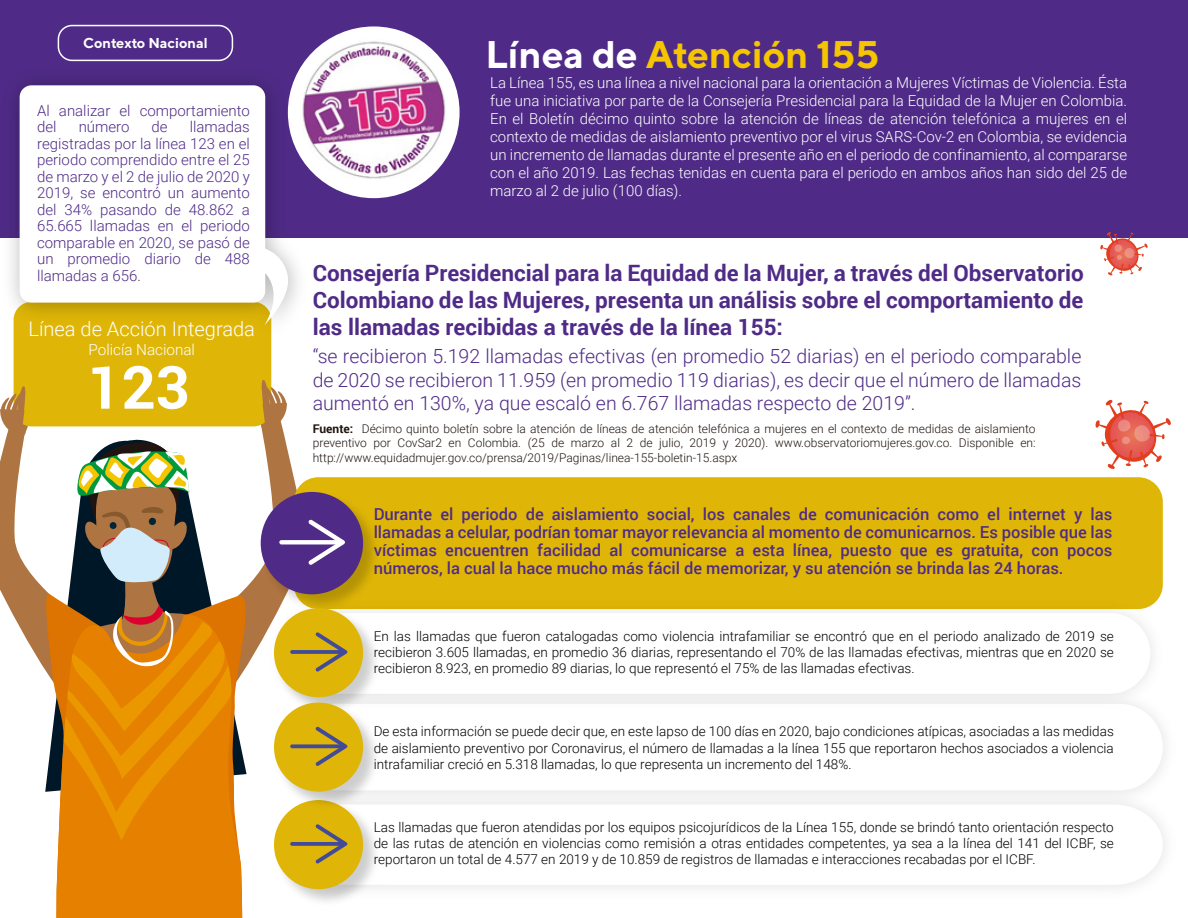
<style>
.page{position:relative;width:1188px;height:918px;background:#fff}
.page>*{position:absolute;margin:0;border:0;box-sizing:border-box;transform-origin:0 0}
.t1{font:700 59.55px "Roboto";color:#fff}
.t2{font:700 38.55px "TT Norms";color:#f4c500}
.t3{font:700 22.5px/27px "Roboto";color:#4f2b87;text-align:justify}
.t4{font:300 20.1px "Roboto";color:#fff}
.t5{font:300 19.5px/23.4px "Roboto";color:#4f2b87;text-align:justify}
.t6{font:500 16.5px/18px "Roboto";color:#4f2b87;text-align:justify}
.t7{font:300 15.3px "Roboto";color:#fff}
.t8{font:300 15px/18px "Roboto";color:#fff;text-align:justify}
.t9{font:300 15px/16.5px "Roboto";color:#4f2b87}
.t10{font:700 14.4px "TT Norms";color:#fff}
.t11{font:300 13.5px/16.2px "Roboto";color:#000;text-align:justify}
.t12{font:300 12px/14.4px "Roboto";color:#1f140f;text-align:justify}
.s1{color:#fff}
.s2{font-weight:700}
</style>
<div class="page">
<div style="left:14px;top:302px;width:257px;height:124px;background:#dfb607;border-radius:18px"></div>
<div style="left:294px;top:477px;width:869px;height:132px;background:#dfb607;border-radius:25px"></div>
<svg style="left:1117px;top:813px;width:46px;height:72px"></svg>
<img style="left:347px;top:813px;width:38px;height:87px">
<div style="left:274px;top:800px;width:89px;height:89px;background:#dfb607;border-radius:50%"></div>
<div style="left:294px;top:704px;width:869px;height:86px;background:#fff;border-radius:43px"></div>
<img style="left:385px;top:590px;width:778px;height:127px">
<div style="left:281px;top:613px;width:869px;height:81px;background:#fff;border-radius:40px"></div>
<img style="left:347px;top:504px;width:28px;height:95px">
<div style="left:261px;top:492px;width:102px;height:102px;background:#4f2b87;border-radius:50%"></div>
<div style="left:0;top:0;width:1188px;height:237px;background:#4f2b87"></div>
<div style="left:288px;top:26px;width:172px;height:172px;background:#fff;border-radius:50%"></div>
<img style="left:300px;top:39px;width:147px;height:147px;border-radius:74px">
<img style="left:347px;top:609px;width:38px;height:89px">
<div style="left:274px;top:608px;width:89px;height:89px;background:#dfb607;border-radius:50%"></div>
<img style="left:347px;top:698px;width:38px;height:115px">
<div style="left:274px;top:703px;width:89px;height:89px;background:#dfb607;border-radius:50%"></div>
<svg style="left:0;top:378px;width:347px;height:540px"></svg>
<svg style="left:1095px;top:400px;width:76px;height:69px"></svg>
<svg style="left:1100px;top:232px;width:48px;height:44px"></svg>
<div style="left:58px;top:25px;width:175px;height:36px;border:2px solid #fff;border-radius:14px"></div>
<img style="left:0;top:60px;width:317px;height:294px">
<svg style="left:20px;top:85px;width:271px;height:240px;fill:#fff"></svg>
<p class="t10" style="left:83px;top:34px;width:126px">Contexto Nacional</p>
<p class="t9" style="left:37px;top:102px;width:214px">Al analizar el comportamiento del</p>
<p class="t9" style="left:37px;top:118px;width:214px;text-align:justify;text-indent:153px">llamadas registradas por la línea 123 en el periodo comprendido entre el 25 de marzo y el 2 de julio de 2020 y 2019, se encontró un aumento del 34% pasando de 48.862 a 65.665 llamadas en el periodo comparable en 2020, se pasó de un promedio diario de 488 llamadas a 656.</p>
<p class="t9" style="left:79px;top:118px;width:52px">número</p>
<p class="t9" style="left:152px;top:118px;width:18px">de</p>
<h3 class="t4" style="left:29px;top:315px;width:228px">Línea de Acción Integrada</h3>
<p class="t7" style="left:89px;top:339px;width:108px">Policía Nacional</p>
<h1 class="t1" style="left:88px;top:345px;width:104px">123</h1>
<h2 class="t2" style="left:486px;top:30px;width:395px"><span class="s1">Línea de</span> Atención 155</h2>
<p class="t8" style="left:490px;top:73px;width:638px">La Línea 155, es una línea a nivel nacional para la orientación a Mujeres Víctimas de Violencia. Ésta fue una iniciativa por parte de la Consejería Presidencial para la Equidad de la Mujer en Colombia.<br>En el Boletín décimo quinto sobre la atención de líneas de atención telefónica a mujeres en el contexto de medidas de aislamiento preventivo por el virus SARS-Cov-2 en Colombia, se evidencia un incremento de llamadas durante el presente año en el periodo de confinamiento, al compararse con el año 2019. Las fechas tenidas en cuenta para el periodo en ambos años han sido del 25 de marzo al 2 de julio (100 días).</p>
<h3 class="t3" style="left:313px;top:259px;width:773px">Consejería Presidencial para la Equidad de la Mujer, a través del Observatorio Colombiano de las Mujeres, presenta un análisis sobre el comportamiento de las llamadas recibidas a través de la línea 155:</h3>
<p class="t5" style="left:313px;top:344px;width:770px">“se recibieron 5.192 llamadas efectivas (en promedio 52 diarias) en el periodo comparable de 2020 se recibieron 11.959 (en promedio 119 diarias), es decir que el número de llamadas aumentó en 130%, ya que escaló en 6.767 llamadas respecto de 2019”.</p>
<p class="t12" style="left:313px;top:421px;width:724px"><span class="s2">Fuente:</span> Décimo quinto boletín sobre la atención de líneas de atención telefónica a mujeres en el contexto de medidas de aislamiento preventivo por CovSar2 en Colombia. (25 de marzo al 2 de julio, 2019 y 2020). www.observatoriomujeres.gov.co. Disponible en: http://www.equidadmujer.gov.co/prensa/2019/Paginas/linea-155-boletin-15.aspx</p>
<p class="t6" style="left:374px;top:505px;width:740px">Durante el periodo de aislamiento social, los canales de comunicación como el internet y las llamadas a celular, podrían tomar mayor relevancia al momento de comunicarnos. Es posible que las víctimas encuentren facilidad al comunicarse a esta línea, puesto que es gratuita, con pocos números, la cual la hace mucho más fácil de memorizar, y su atención se brinda las 24 horas.</p>
<p class="t11" style="left:374px;top:627px;width:742px">En las llamadas que fueron catalogadas como violencia intrafamiliar se encontró que en el periodo analizado de 2019 se recibieron 3.605 llamadas, en promedio 36 diarias, representando el 70% de las llamadas efectivas, mientras que en 2020 se recibieron 8.923, en promedio 89 diarias, lo que representó el 75% de las llamadas efectivas.</p>
<p class="t11" style="left:374px;top:723px;width:742px">De esta información se puede decir que, en este lapso de 100 días en 2020, bajo condiciones atípicas, asociadas a las medidas de aislamiento preventivo por Coronavirus, el número de llamadas a la línea 155 que reportaron hechos asociados a violencia intrafamiliar creció en 5.318 llamadas, lo que representa un incremento del 148%.</p>
<p class="t11" style="left:374px;top:818px;width:742px">Las llamadas que fueron atendidas por los equipos psicojurídicos de la Línea 155, donde se brindó tanto orientación respecto de las rutas de atención en violencias como remisión a otras entidades competentes, ya sea a la línea del 141 del ICBF, se reportaron un total de 4.577 en 2019 y de 10.859 de registros de llamadas e interacciones recabadas por el ICBF.</p>
</div>
